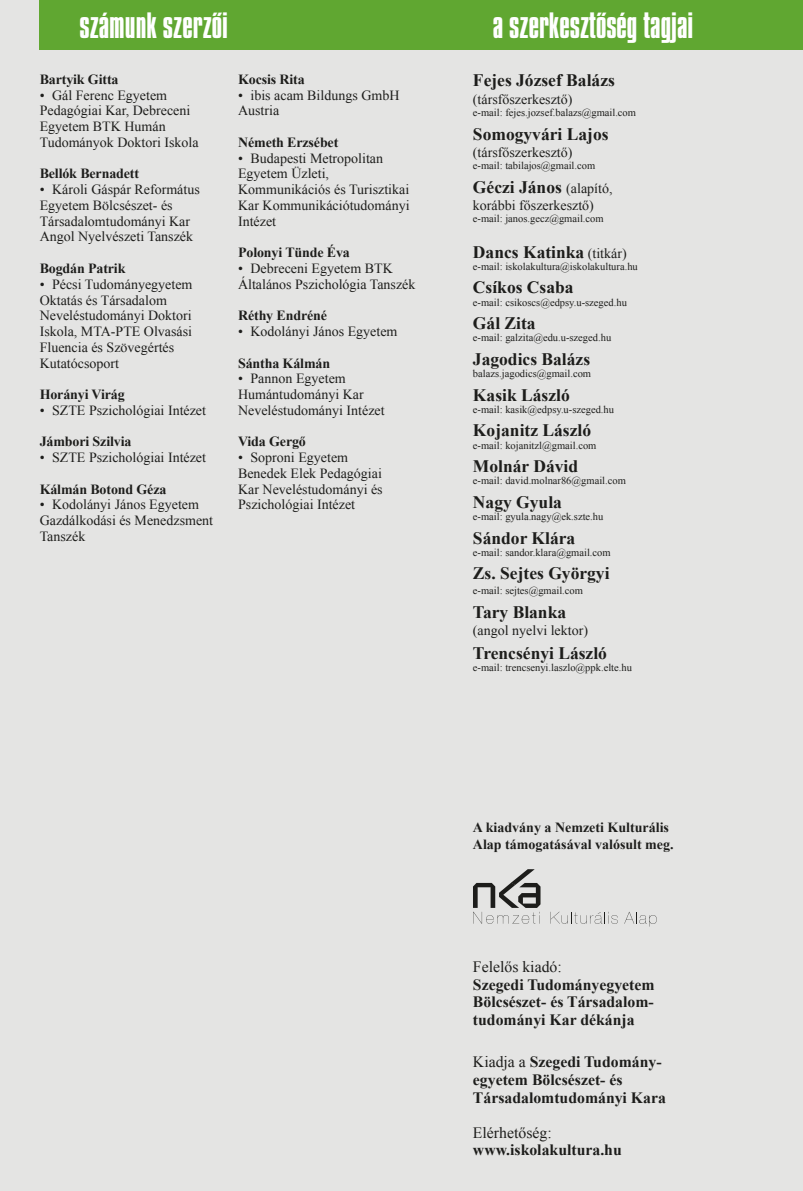
<style>
.page{position:relative;width:803px;height:1191px;background:#e4e4e3}
.page>*{position:absolute;margin:0;border:0;box-sizing:border-box;transform-origin:0 0}
.t1{font:31.5px "Compacta HU Normal";color:#fff}
.t2{font:700 17.5px "Times New Roman";color:#1d1d1b}
.t3{font:17.5px "Times New Roman PS Bold MT2";color:#1d1d1b}
.t4{font:700 15.75px/17.5px "Times New Roman";color:#1d1d1b}
.t5{font:15.75px "Times New Roman";color:#1d1d1b}
.t6{font:14px/15.8px "Times New Roman";color:#1d1d1b}
.szamszer_nev{font:700 14px/17.5px "Times New Roman";letter-spacing:-.01em;color:#1d1d1b}
.t7{font:10.5px "Times New Roman";color:#1d1d1b}
.s1{font-weight:400;font-size:14px}
.s2{font-weight:400}
</style>
<div class="page">
<div style="left:40px;top:0;width:763px;height:50px;background:#60a731"></div>
<svg style="left:473px;top:869px;width:68px;height:55px"></svg>
<svg style="left:551px;top:911px;width:67px;height:13px"></svg>
<svg style="left:624px;top:912px;width:33px;height:14px"></svg>
<p class="t1" style="left:79px;top:7px;width:150px">számunk szerzôi</p>
<p class="t1" style="left:493px;top:7px;width:202px">a szerkesztôség tagjai</p>
<p class="t2" style="left:473px;top:68px;width:143px">Fejes József Balázs</p>
<p class="t6" style="left:473px;top:91px;width:101px">(társfőszerkesztő)</p>
<p class="t7" style="left:473px;top:105px;width:165px">e-mail: fejes.jozsef.balazs@gmail.com</p>
<p class="t2" style="left:473px;top:122px;width:137px">Somogyvári Lajos</p>
<p class="t6" style="left:473px;top:144px;width:101px">(társfőszerkesztő)</p>
<p class="t7" style="left:473px;top:159px;width:124px">e-mail: tabilajos@gmail.com</p>
<p class="t2" style="left:473px;top:175px;width:141px">Géczi János <span class="s1">(alapító,</span></p>
<p class="t6" style="left:473px;top:197px;width:122px">korábbi főszerkesztő)</p>
<p class="t7" style="left:473px;top:211px;width:132px">e-mail: janos.gecz@gmail.com</p>
<p class="t2" style="left:473px;top:240px;width:155px">Dancs Katinka <span class="s1">(titkár)</span></p>
<p class="t7" style="left:473px;top:259px;width:166px">e-mail: iskolakultura@iskolakultura.hu</p>
<p class="t3" style="left:473px;top:275px;width:102px">Csíkos Csaba</p>
<p class="t7" style="left:473px;top:295px;width:155px">e-mail: csikoscs@edpsy.u-szeged.hu</p>
<p class="t2" style="left:473px;top:311px;width:64px">Gál Zita</p>
<p class="t7" style="left:473px;top:331px;width:140px">e-mail: galzita@edu.u-szeged.hu</p>
<p class="t2" style="left:473px;top:347px;width:119px">Jagodics Balázs</p>
<p class="t7" style="left:473px;top:367px;width:120px">balazs.jagodics@gmail.com</p>
<p class="t2" style="left:473px;top:383px;width:98px">Kasik László</p>
<p class="t7" style="left:473px;top:402px;width:143px">e-mail: kasik@edpsy.u-szeged.hu</p>
<p class="t2" style="left:473px;top:418px;width:120px">Kojanitz László</p>
<p class="t7" style="left:473px;top:438px;width:125px">e-mail: kojanitzl@gmail.com</p>
<p class="t2" style="left:473px;top:454px;width:107px">Molnár Dávid</p>
<p class="t7" style="left:473px;top:474px;width:154px">e-mail: david.molnar86@gmail.com</p>
<p class="t2" style="left:473px;top:490px;width:90px">Nagy Gyula</p>
<p class="t7" style="left:473px;top:509px;width:132px">e-mail: gyula.nagy@ek.szte.hu</p>
<p class="t2" style="left:473px;top:526px;width:104px">Sándor Klára</p>
<p class="t7" style="left:473px;top:545px;width:139px">e-mail: sandor.klara@gmail.com</p>
<p class="t2" style="left:473px;top:561px;width:138px">Zs. Sejtes Györgyi</p>
<p class="t7" style="left:473px;top:583px;width:111px">e-mail: sejtes@gmail.com</p>
<p class="t2" style="left:473px;top:599px;width:95px">Tary Blanka</p>
<p class="t6" style="left:473px;top:622px;width:117px">(angol nyelvi lektor)</p>
<p class="t2" style="left:473px;top:640px;width:136px">Trencsényi László</p>
<p class="t7" style="left:473px;top:660px;width:160px">e-mail: trencsenyi.laszlo@ppk.elte.hu</p>
<p class="szamszer_nev" style="left:40px;top:70px;width:80px">Bartyik Gitta</p>
<p class="t6" style="left:40px;top:87px;width:160px">• Gál Ferenc Egyetem<br>Pedagógiai Kar, Debreceni<br>Egyetem BTK Humán<br>Tudományok Doktori Iskola</p>
<p class="szamszer_nev" style="left:40px;top:165px;width:101px">Bellók Bernadett</p>
<p class="t6" style="left:40px;top:181px;width:162px">• Károli Gáspár Református<br>Egyetem Bölcsészet- és<br>Társadalomtudományi Kar<br>Angol Nyelvészeti Tanszék</p>
<p class="szamszer_nev" style="left:40px;top:259px;width:87px">Bogdán Patrik</p>
<p class="t6" style="left:40px;top:276px;width:154px">• Pécsi Tudományegyetem<br>Oktatás és Társadalom<br>Neveléstudományi Doktori<br>Iskola, MTA-PTE Olvasási<br>Fluencia és Szövegértés<br>Kutatócsoport</p>
<p class="szamszer_nev" style="left:40px;top:385px;width:87px">Horányi Virág</p>
<p class="t6" style="left:40px;top:402px;width:168px">• SZTE Pszichológiai Intézet</p>
<p class="szamszer_nev" style="left:40px;top:432px;width:93px">Jámbori Szilvia</p>
<p class="t6" style="left:40px;top:449px;width:168px">• SZTE Pszichológiai Intézet</p>
<p class="szamszer_nev" style="left:40px;top:480px;width:128px">Kálmán Botond Géza</p>
<p class="t6" style="left:40px;top:496px;width:175px">• Kodolányi János Egyetem<br>Gazdálkodási és Menedzsment<br>Tanszék</p>
<p class="szamszer_nev" style="left:238px;top:70px;width:68px">Kocsis Rita</p>
<p class="t6" style="left:238px;top:87px;width:163px">• ibis acam Bildungs GmbH<br>Austria</p>
<p class="szamszer_nev" style="left:238px;top:133px;width:102px">Németh Erzsébet</p>
<p class="t6" style="left:238px;top:150px;width:173px">• Budapesti Metropolitan<br>Egyetem Üzleti,<br>Kommunikációs és Turisztikai<br>Kar Kommunikációtudományi<br>Intézet</p>
<p class="szamszer_nev" style="left:238px;top:243px;width:113px">Polonyi Tünde Éva</p>
<p class="t6" style="left:238px;top:260px;width:179px">• Debreceni Egyetem BTK<br>Általános Pszichológia Tanszék</p>
<p class="szamszer_nev" style="left:238px;top:306px;width:90px">Réthy Endréné</p>
<p class="t6" style="left:238px;top:323px;width:161px">• Kodolányi János Egyetem</p>
<p class="szamszer_nev" style="left:238px;top:354px;width:94px">Sántha Kálmán</p>
<p class="t6" style="left:238px;top:370px;width:148px">• Pannon Egyetem<br>Humántudományi Kar<br>Neveléstudományi Intézet</p>
<p class="szamszer_nev" style="left:238px;top:432px;width:69px">Vida Gergő</p>
<p class="t6" style="left:238px;top:449px;width:146px">• Soproni Egyetem<br>Benedek Elek Pedagógiai<br>Kar Neveléstudományi és<br>Pszichológiai Intézet</p>
<p class="szamszer_nev" style="left:473px;top:818px;width:202px">A kiadvány a Nemzeti Kulturális<br>Alap támogatásával valósult meg.</p>
<p class="t5" style="left:473px;top:956px;width:90px">Felelős kiadó:</p>
<p class="t4" style="left:473px;top:975px;width:183px;text-align:justify">Szegedi Tudományegyetem Bölcsészet- és Társadalom&shy;tudományi Kar dékánja</p>
<p class="t4" style="left:473px;top:1053px;width:194px"><span class="s2">Kiadja a</span> Szegedi Tudomány&shy;egyetem Bölcsészet- és<br>Társadalomtudományi Kara</p>
<p class="t4" style="left:473px;top:1123px;width:150px"><span class="s2">Elérhetőség: </span>www.iskolakultura.hu</p>
</div>
